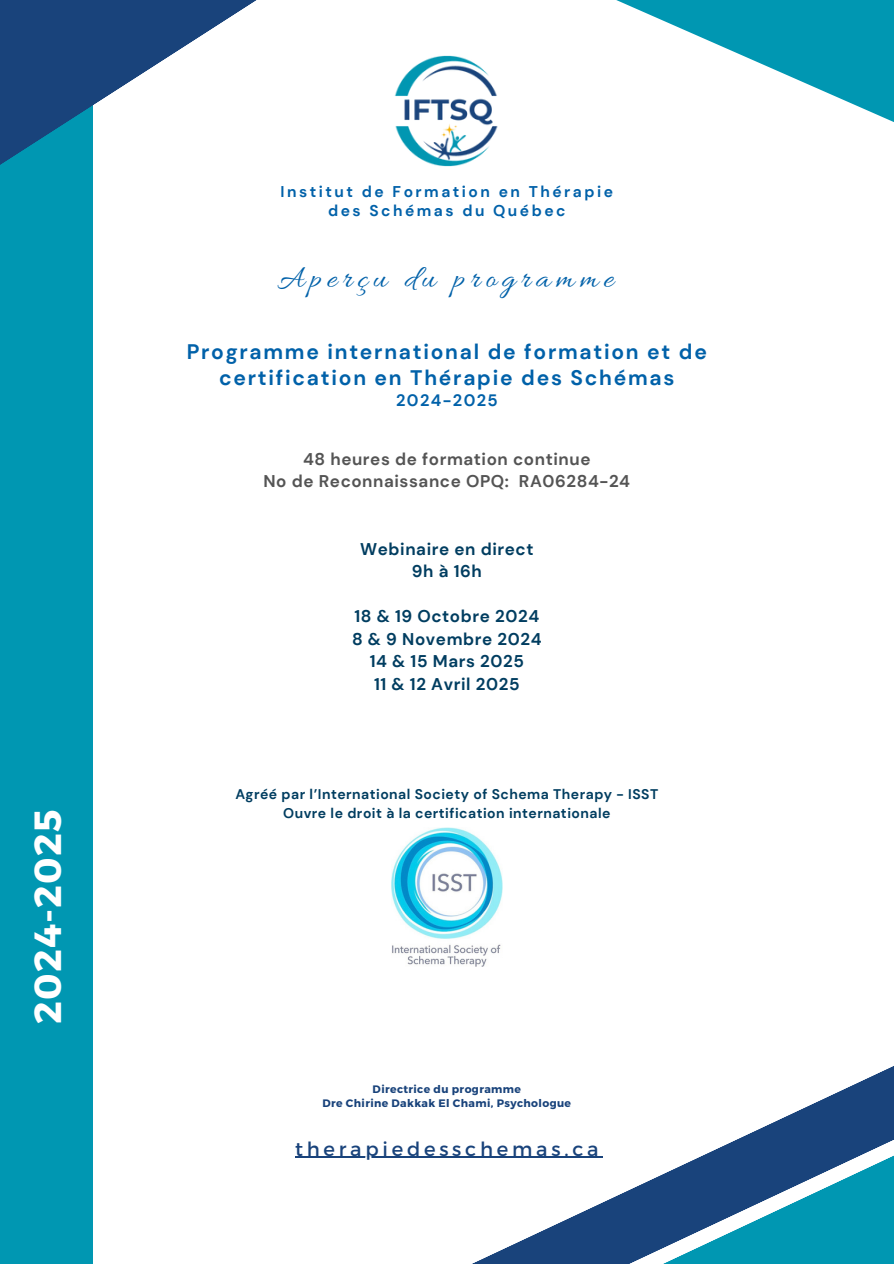
<style>
.page{position:relative;width:894px;height:1264px;background:#fff}
.page>*{position:absolute;margin:0;border:0;box-sizing:border-box;transform-origin:0 0}
.t1{font:700 37.8px "Montserrat";letter-spacing:.035em;color:#fff}
.t2{font:32.1px "Allura";letter-spacing:.16em;color:#0061a9}
.t3{font:700 21px/25.8px "DM Sans";letter-spacing:.085em;color:#0061a9;text-align:center}
.t4{font:19.5px "Montserrat";letter-spacing:.195em;color:#19437b}
.t5{font:700 16.95px/22.5px "DM Sans";letter-spacing:.035em;color:#003d60;text-align:center}
.t6{font:700 16.95px/22.5px "DM Sans";letter-spacing:.035em;color:#545454;text-align:center}
.t7{font:700 16.5px "DM Sans";letter-spacing:.085em;color:#0061a9}
.t8{font:700 15.6px/19.2px "DM Sans";letter-spacing:.16em;color:#0061a9;text-align:center}
.t9{font:700 13.95px/19.2px "DM Sans";letter-spacing:.035em;color:#003d60;text-align:center}
.t10{font:700 10.8px "Montserrat";letter-spacing:.035em;color:#19437b}
</style>
<div class="page">
<div style="left:0;top:0;width:93px;height:1263px;background:#0097b2"></div>
<svg style="left:0;top:0;width:257px;height:165px"></svg>
<svg style="left:616px;top:0;width:277px;height:122px"></svg>
<svg style="left:295px;top:1066px;width:598px;height:197px"></svg>
<img style="left:394px;top:55px;width:104px;height:112px">
<img style="left:391px;top:828px;width:111px;height:138px">
<hr style="left:295px;top:1156px;width:307px;height:1px;background:#19437b">
<p class="t1" style="left:23px;top:1024px;width:217px;rotate:-90deg">2024-2025</p>
<h2 class="t8" style="left:280px;top:182px;width:334px">Institut de Formation en Thérapie des Schémas du Québec</h2>
<h3 class="t2" style="left:277px;top:260px;width:337px">Aperçu du programme</h3>
<h5 class="t3" style="left:187px;top:339px;width:521px">Programme international de formation et de certification en Thérapie des Schémas</h5>
<h5 class="t7" style="left:396px;top:390px;width:103px">2024-2025</h5>
<h5 class="t6" style="left:263px;top:447px;width:368px">48 heures de formation continue<br>No de Reconnaissance OPQ: RA06284-24</h5>
<h5 class="t5" style="left:360px;top:537px;width:175px">Webinaire en direct<br>9h à 16h</h5>
<h6 class="t5" style="left:352px;top:605px;width:191px">18 &amp; 19 Octobre 2024<br>8 &amp; 9 Novembre 2024<br>14 &amp; 15 Mars 2025<br>11 &amp; 12 Avril 2025</h6>
<p class="t9" style="left:235px;top:784px;width:424px">Agréé par l’International Society of Schema Therapy - ISST<br>Ouvre le droit à la certification internationale</p>
<h4 class="t10" style="left:372px;top:1082px;width:150px">Directrice du programme</h4>
<p class="t10" style="left:322px;top:1095px;width:250px">Dre Chirine Dakkak El Chami, Psychologue</p>
<h5 class="t4" style="left:295px;top:1135px;width:305px">therapiedesschemas.ca</h5>
</div>
